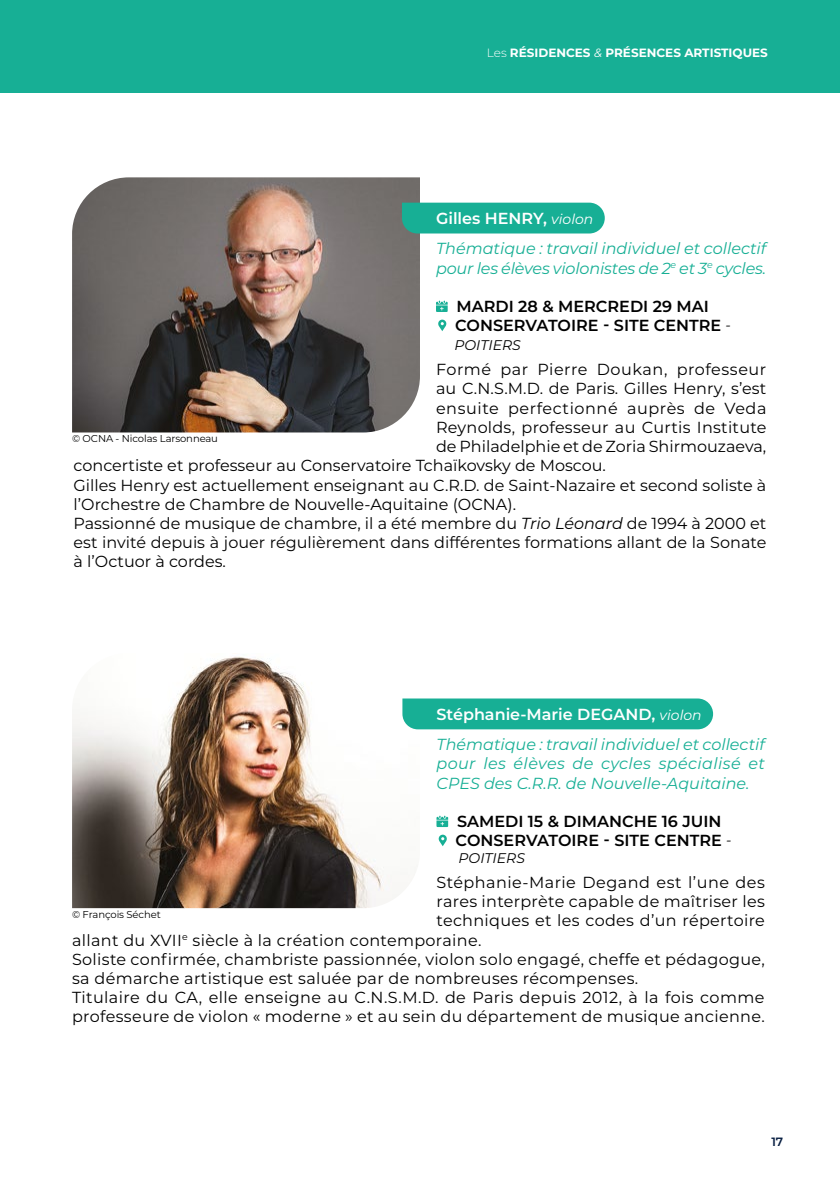
<style>
.page{position:relative;width:840px;height:1191px;background:#fff}
.page>*{position:absolute;margin:0;border:0;box-sizing:border-box;transform-origin:0 0}
.t1{font:16px "Montserrat";letter-spacing:.015em;color:#000}
.t2{font:italic 16px/30.6px "Montserrat";color:#17af95}
.t3{font:600 16px/19.2px "Montserrat";color:#000}
.t4{font:16px "Montserrat";letter-spacing:.035em;color:#000}
.t5{font:italic 14px "Montserrat";color:#000}
.t6{font:700 12px "Montserrat";color:#fff}
.t7{font:600 12px "Montserrat";color:#051c40}
.t8{font:10px "Montserrat";letter-spacing:-.01em;color:#000}
.s1{font-weight:300}
.s2{font-weight:400;font-style:italic}
.s3{font-weight:600;font-style:normal;color:#fff}
.s4{font-size:14px;color:#fff}
.s5{font-weight:400;font-style:italic;font-size:14px}
.s6{font-style:italic}
</style>
<div class="page">
<div style="left:0;top:0;width:839px;height:93px;background:#17af95"></div>
<img style="left:72px;top:177px;width:348px;height:255px">
<img style="left:72px;top:656px;width:348px;height:252px">
<div style="left:402px;top:203px;width:202px;height:30px;background:#17af95"></div>
<svg style="left:436px;top:301px;width:11px;height:11px"></svg>
<svg style="left:438px;top:319px;width:8px;height:12px"></svg>
<div style="left:402px;top:698px;width:310px;height:31px;background:#17af95"></div>
<svg style="left:436px;top:815px;width:12px;height:12px"></svg>
<svg style="left:438px;top:834px;width:8px;height:12px"></svg>
<p class="t6" style="left:486px;top:44px;width:282px"><span class="s1">Les</span> RÉSIDENCES <span class="s2">&amp;</span> PRÉSENCES ARTISTIQUES</p>
<p class="t2" style="left:436px;top:202px;width:332px"><span class="s3">Gilles HENRY,</span> <span class="s4">violon<br></span>Thématique : travail individuel et collectif</p>
<p class="t2" style="left:436px;top:252px;width:332px">pour les élèves violonistes de 2<sup>e</sup> et 3<sup>e</sup> cycles.</p>
<p class="t3" style="left:455px;top:296px;width:277px">MARDI 28 &amp; MERCREDI 29 MAI<br>CONSERVATOIRE - SITE CENTRE <span class="s5">-</span></p>
<p class="t5" style="left:454px;top:336px;width:68px">POITIERS</p>
<p class="t4" style="left:436px;top:358px;width:331px">Formé par Pierre Doukan, professeur</p>
<p class="t1" style="left:436px;top:378px;width:331px">au C.N.S.M.D. de Paris. Gilles Henry, s’est</p>
<p class="t4" style="left:436px;top:397px;width:332px">ensuite perfectionné auprès de Veda</p>
<p class="t1" style="left:436px;top:416px;width:332px">Reynolds, professeur au Curtis Institute</p>
<p class="t1" style="left:436px;top:435px;width:331px">de Philadelphie et de Zoria Shirmouzaeva,</p>
<p class="t1" style="left:74px;top:454px;width:533px">concertiste et professeur au Conservatoire Tchaïkovsky de Moscou.</p>
<p class="t1" style="left:74px;top:474px;width:693px">Gilles Henry est actuellement enseignant au C.R.D. de Saint-Nazaire et second soliste à</p>
<p class="t1" style="left:74px;top:493px;width:443px">l’Orchestre de Chambre de Nouvelle-Aquitaine (OCNA).</p>
<p class="t1" style="left:74px;top:512px;width:693px">Passionné de musique de chambre, il a été membre du <span class="s6">Trio Léonard</span> de 1994 à 2000 et</p>
<p class="t1" style="left:74px;top:531px;width:693px">est invité depuis à jouer régulièrement dans différentes formations allant de la Sonate</p>
<p class="t1" style="left:74px;top:550px;width:154px">à l’Octuor à cordes.</p>
<p class="t8" style="left:72px;top:432px;width:147px">© OCNA - Nicolas Larsonneau</p>
<p class="t2" style="left:436px;top:698px;width:330px"><span class="s3">Stéphanie-Marie DEGAND,</span> <span class="s4">violon<br></span>Thématique : travail individuel et collectif</p>
<p class="t2" style="left:436px;top:753px;width:330px;line-height:19.2px">pour les élèves de cycles spécialisé et<br>CPES des C.R.R. de Nouvelle-Aquitaine.</p>
<p class="t3" style="left:455px;top:811px;width:277px">SAMEDI 15 &amp; DIMANCHE 16 JUIN<br>CONSERVATOIRE - SITE CENTRE <span class="s5">-</span></p>
<p class="t5" style="left:458px;top:848px;width:68px">POITIERS</p>
<p class="t1" style="left:436px;top:871px;width:330px">Stéphanie-Marie Degand est l’une des</p>
<p class="t1" style="left:436px;top:890px;width:329px">rares interprète capable de maîtriser les</p>
<p class="t1" style="left:436px;top:909px;width:330px">techniques et les codes d’un répertoire</p>
<p class="t1" style="left:72px;top:929px;width:410px">allant du XVII<sup>e</sup> siècle à la création contemporaine.</p>
<p class="t1" style="left:72px;top:948px;width:694px">Soliste confirmée, chambriste passionnée, violon solo engagé, cheffe et pédagogue,</p>
<p class="t1" style="left:72px;top:967px;width:567px">sa démarche artistique est saluée par de nombreuses récompenses.</p>
<p class="t1" style="left:72px;top:986px;width:693px">Titulaire du CA, elle enseigne au C.N.S.M.D. de Paris depuis 2012, à la fois comme</p>
<p class="t1" style="left:72px;top:1005px;width:693px">professeure de violon « moderne » et au sein du département de musique ancienne.</p>
<p class="t8" style="left:72px;top:907px;width:90px">© François Séchet</p>
<p class="t7" style="left:770px;top:1133px;width:13px">17</p>
</div>
